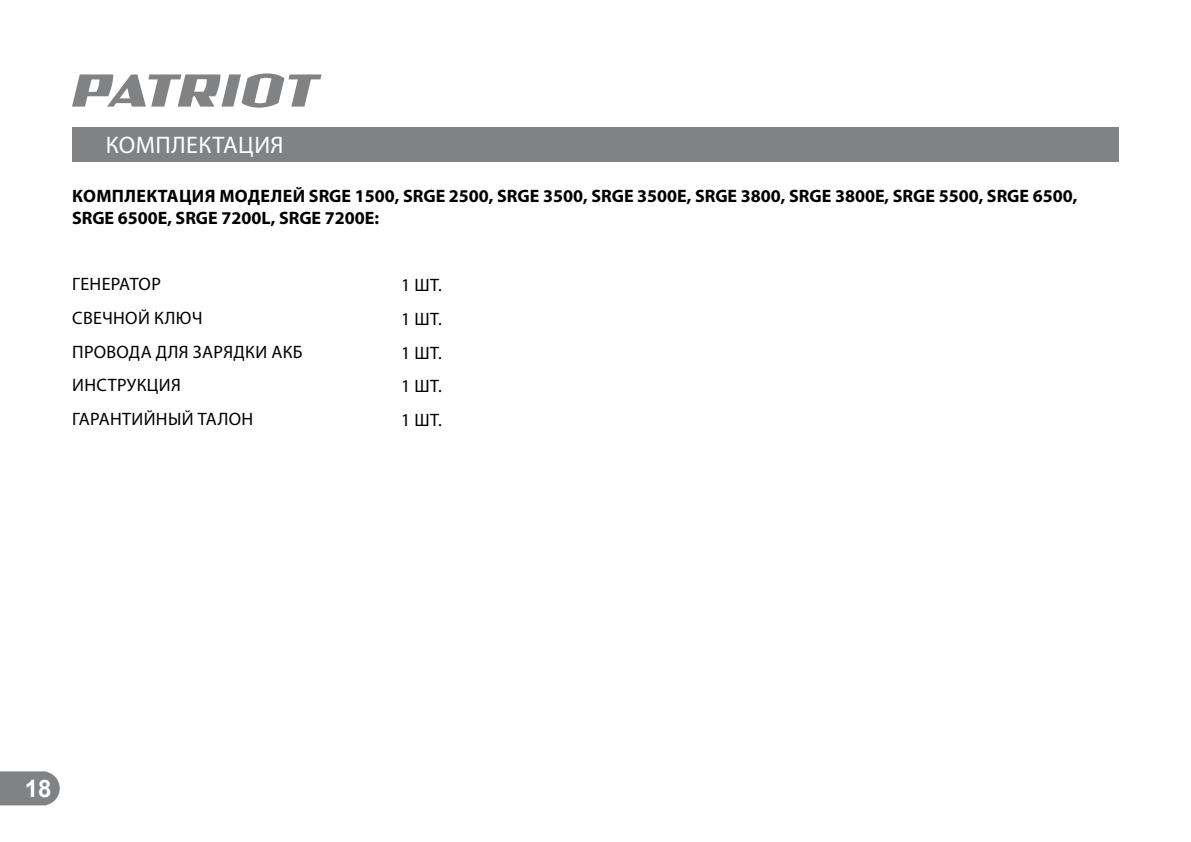
<style>
.page{position:relative;width:1191px;height:842px;background:#fff}
.page>*{position:absolute;margin:0;border:0;box-sizing:border-box;transform-origin:0 0}
.t1{font:24px "Myriad Pro";letter-spacing:.02em;color:#fff}
.t2{font:700 24px "Arial";color:#fff}
.t3{font:700 18px/21.6px "Myriad Pro";color:#000}
.t4{font:18px/33.6px "Myriad Pro";letter-spacing:.02em;color:#000}
</style>
<div class="page">
<svg style="left:0;top:771px;width:60px;height:34px;background:#898b8d"></svg>
<svg style="left:72px;top:73px;width:249px;height:35px"></svg>
<div style="left:72px;top:127px;width:1047px;height:34px;background:#808284"></div>
<h1 class="t1" style="left:106px;top:134px;width:179px">КОМПЛЕКТАЦИЯ</h1>
<p class="t3" style="left:72px;top:186px;width:1007px">КОМПЛЕКТАЦИЯ МОДЕЛЕЙ SRGE 1500, SRGE 2500, SRGE 3500, SRGE 3500E, SRGE 3800, SRGE 3800E, SRGE 5500, SRGE 6500,<br>SRGE 6500E, SRGE 7200L, SRGE 7200E:</p>
<p class="t4" style="left:72px;top:268px;width:232px">ГЕНЕРАТОР<br>СВЕЧНОЙ КЛЮЧ<br>ПРОВОДА ДЛЯ ЗАРЯДКИ АКБ<br>ИНСТРУКЦИЯ<br>ГАРАНТИЙНЫЙ ТАЛОН</p>
<p class="t4" style="left:401px;top:269px;width:42px;text-align:justify">1 ШТ.<br>1 ШТ.<br>1 ШТ.<br>1 ШТ.<br>1 ШТ.</p>
<h1 class="t2" style="left:25px;top:775px;width:28px">18</h1>
</div>
